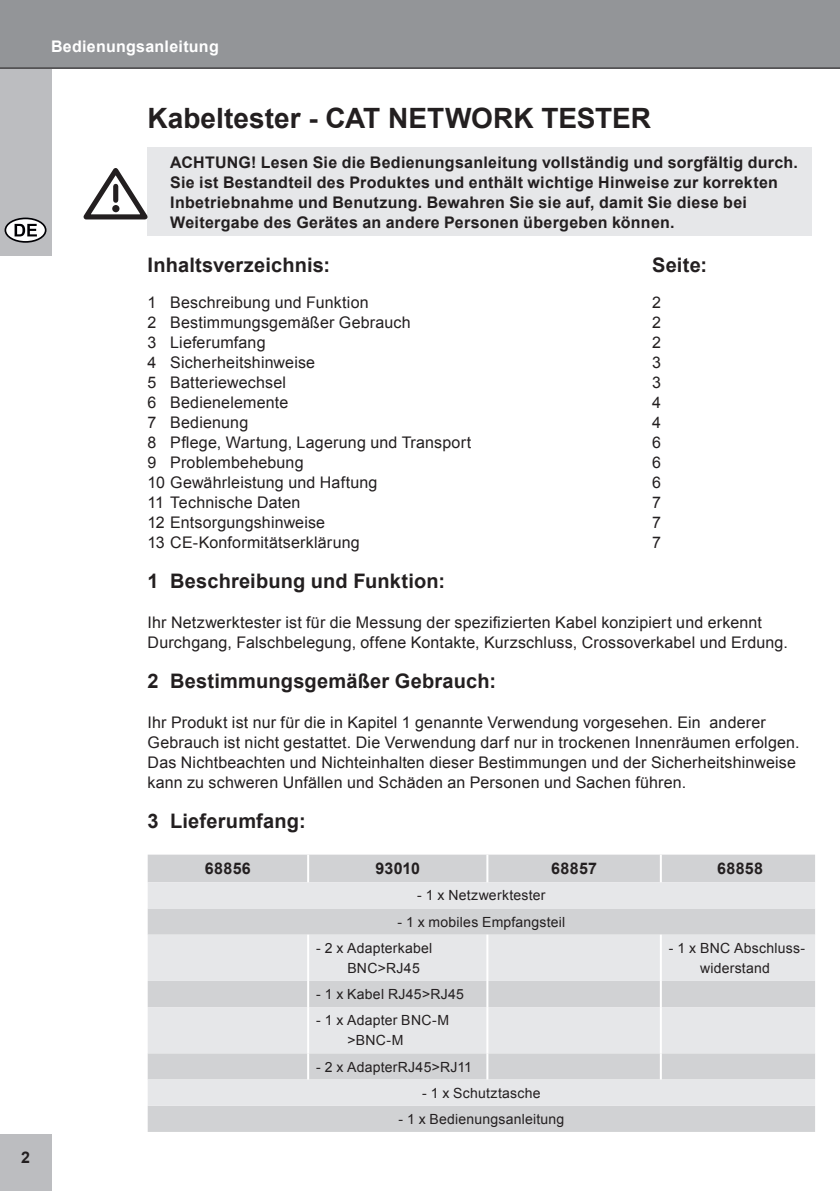
<style>
.page{position:relative;width:840px;height:1191px;background:#fff}
.page>*{position:absolute;margin:0;border:0;box-sizing:border-box;transform-origin:0 0}
.t1{font:700 28px "Arial";color:#231f20}
.t2{font:700 20px "Arial";letter-spacing:.01em;color:#231f20}
.t3{font:16px/20px "Arial";letter-spacing:.01em;color:#231f20}
.t4{font:700 16px/20px "Arial";letter-spacing:.015em;color:#231f20}
.t5{font:700 16px "Arial";letter-spacing:.015em;color:#fff}
.t6{font:14px/20px "Arial";letter-spacing:.015em;color:#231f20}
</style>
<div class="page">
<div style="left:0;top:0;width:51px;height:255px;background:#bcbdc0"></div>
<div style="left:0;top:1134px;width:51px;height:57px;background:#bcbdc0"></div>
<div style="left:0;top:0;width:839px;height:68px;background:#939598"></div>
<hr style="left:0;top:68px;width:839px;height:1px;background:#231f20">
<svg style="left:5px;top:218px;width:41px;height:24px"></svg>
<div style="left:5px;top:217px;width:41px;height:26px;border:2px solid #000004;border-radius:50%"></div>
<svg style="left:15px;top:224px;width:22px;height:12px"></svg>
<div style="left:147px;top:147px;width:664px;height:89px;background:#e6e7e9"></div>
<svg style="left:83px;top:168px;width:65px;height:52px"></svg>
<div style="left:113px;top:186px;width:5px;height:14px;background:#231f20"></div>
<div style="left:112px;top:205px;width:7px;height:7px;background:#231f20;border-radius:50%"></div>
<div style="left:148px;top:854px;width:666px;height:278px;background:#d1d2d4"></div>
<svg style="left:148px;top:882px;width:666px;height:223px;background:#dedfe1"></svg>
<hr style="left:307px;top:854px;width:2px;height:28px;background:#fff">
<hr style="left:486px;top:854px;width:2px;height:28px;background:#fff">
<hr style="left:659px;top:854px;width:2px;height:28px;background:#fff">
<hr style="left:307px;top:934px;width:2px;height:47px;background:#fff">
<hr style="left:486px;top:934px;width:2px;height:47px;background:#fff">
<hr style="left:659px;top:934px;width:2px;height:47px;background:#fff">
<hr style="left:307px;top:981px;width:2px;height:26px;background:#fff">
<hr style="left:486px;top:981px;width:2px;height:26px;background:#fff">
<hr style="left:659px;top:981px;width:2px;height:26px;background:#fff">
<hr style="left:307px;top:1007px;width:2px;height:46px;background:#fff">
<hr style="left:486px;top:1007px;width:2px;height:46px;background:#fff">
<hr style="left:659px;top:1007px;width:2px;height:46px;background:#fff">
<hr style="left:307px;top:1053px;width:2px;height:26px;background:#fff">
<hr style="left:486px;top:1053px;width:2px;height:26px;background:#fff">
<hr style="left:659px;top:1053px;width:2px;height:26px;background:#fff">
<p class="t4" style="left:21px;top:1147px;width:10px">2</p>
<p class="t5" style="left:51px;top:36px;width:169px">Bedienungsanleitung</p>
<h1 class="t1" style="left:147px;top:100px;width:504px">Kabeltester - CAT NETWORK TESTER</h1>
<p class="t4" style="left:170px;top:153px;width:629px">ACHTUNG! Lesen Sie die Bedienungsanleitung vollständig und sorgfältig durch.<br>Sie ist Bestandteil des Produktes und enthält wichtige Hinweise zur korrekten Inbetriebnahme und Benutzung. Bewahren Sie sie auf, damit Sie diese bei Weitergabe des Gerätes an andere Personen übergeben können.</p>
<p class="t2" style="left:147px;top:252px;width:184px">Inhaltsverzeichnis:</p>
<p class="t2" style="left:651px;top:252px;width:56px">Seite:</p>
<p class="t3" style="left:147px;top:293px;width:222px">1 Beschreibung und Funktion</p>
<p class="t3" style="left:651px;top:293px;width:10px">2</p>
<p class="t3" style="left:147px;top:313px;width:264px">2 Bestimmungsgemäßer Gebrauch</p>
<p class="t3" style="left:651px;top:313px;width:10px">2</p>
<p class="t3" style="left:147px;top:333px;width:119px">3 Lieferumfang</p>
<p class="t3" style="left:651px;top:333px;width:10px">2</p>
<p class="t3" style="left:147px;top:353px;width:169px">4 Sicherheitshinweise</p>
<p class="t3" style="left:651px;top:353px;width:10px">3</p>
<p class="t3" style="left:147px;top:373px;width:140px">5 Batteriewechsel</p>
<p class="t3" style="left:651px;top:373px;width:10px">3</p>
<p class="t3" style="left:147px;top:393px;width:142px">6 Bedienelemente</p>
<p class="t3" style="left:651px;top:393px;width:10px">4</p>
<p class="t3" style="left:147px;top:413px;width:102px">7 Bedienung</p>
<p class="t3" style="left:651px;top:413px;width:10px">4</p>
<p class="t3" style="left:147px;top:433px;width:325px">8 Pflege, Wartung, Lagerung und Transport</p>
<p class="t3" style="left:651px;top:433px;width:10px">6</p>
<p class="t3" style="left:147px;top:453px;width:157px">9 Problembehebung</p>
<p class="t3" style="left:651px;top:453px;width:10px">6</p>
<p class="t3" style="left:147px;top:473px;width:231px">10 Gewährleistung und Haftung</p>
<p class="t3" style="left:651px;top:473px;width:10px">6</p>
<p class="t3" style="left:147px;top:493px;width:154px">11 Technische Daten</p>
<p class="t3" style="left:651px;top:493px;width:10px">7</p>
<p class="t3" style="left:147px;top:513px;width:179px">12 Entsorgungshinweise</p>
<p class="t3" style="left:651px;top:513px;width:10px">7</p>
<p class="t3" style="left:147px;top:533px;width:213px">13 CE-Konformitätserklärung</p>
<p class="t3" style="left:651px;top:533px;width:10px">7</p>
<p class="t2" style="left:147px;top:568px;width:299px">1 Beschreibung und Funktion:</p>
<p class="t3" style="left:147px;top:613px;width:641px">Ihr Netzwerktester ist für die Messung der spezifizierten Kabel konzipiert und erkennt<br>Durchgang, Falschbelegung, offene Kontakte, Kurzschluss, Crossoverkabel und Erdung.</p>
<p class="t2" style="left:147px;top:668px;width:350px">2 Bestimmungsgemäßer Gebrauch:</p>
<p class="t3" style="left:147px;top:713px;width:653px">Ihr Produkt ist nur für die in Kapitel 1 genannte Verwendung vorgesehen. Ein anderer Gebrauch ist nicht gestattet. Die Verwendung darf nur in trockenen Innenräumen erfolgen.<br>Das Nichtbeachten und Nichteinhalten dieser Bestimmungen und der Sicherheitshinweise kann zu schweren Unfällen und Schäden an Personen und Sachen führen.</p>
<p class="t2" style="left:147px;top:808px;width:159px">3 Lieferumfang:</p>
<p class="t4" style="left:205px;top:859px;width:47px">68856</p>
<p class="t4" style="left:375px;top:859px;width:46px">93010</p>
<p class="t4" style="left:551px;top:859px;width:47px">68857</p>
<p class="t4" style="left:716px;top:859px;width:47px">68858</p>
<p class="t6" style="left:417px;top:885px;width:130px">- 1 x Netzwerktester</p>
<p class="t6" style="left:397px;top:912px;width:169px">- 1 x mobiles Empfangsteil</p>
<p class="t6" style="left:347px;top:938px;width:86px;text-indent:-31px">- 2 x Adapterkabel<br>BNC&gt;RJ45</p>
<p class="t6" style="left:668px;top:938px;width:138px;text-align:center">- 1 x BNC Abschluss&shy;widerstand</p>
<p class="t6" style="left:316px;top:984px;width:149px">- 1 x Kabel RJ45&gt;RJ45</p>
<p class="t6" style="left:347px;top:1010px;width:103px;text-indent:-31px">- 1 x Adapter BNC-M &gt;BNC-M</p>
<p class="t6" style="left:316px;top:1056px;width:157px">- 2 x AdapterRJ45&gt;RJ11</p>
<p class="t6" style="left:422px;top:1083px;width:120px">- 1 x Schutztasche</p>
<p class="t6" style="left:398px;top:1109px;width:167px">- 1 x Bedienungsanleitung</p>
</div>
